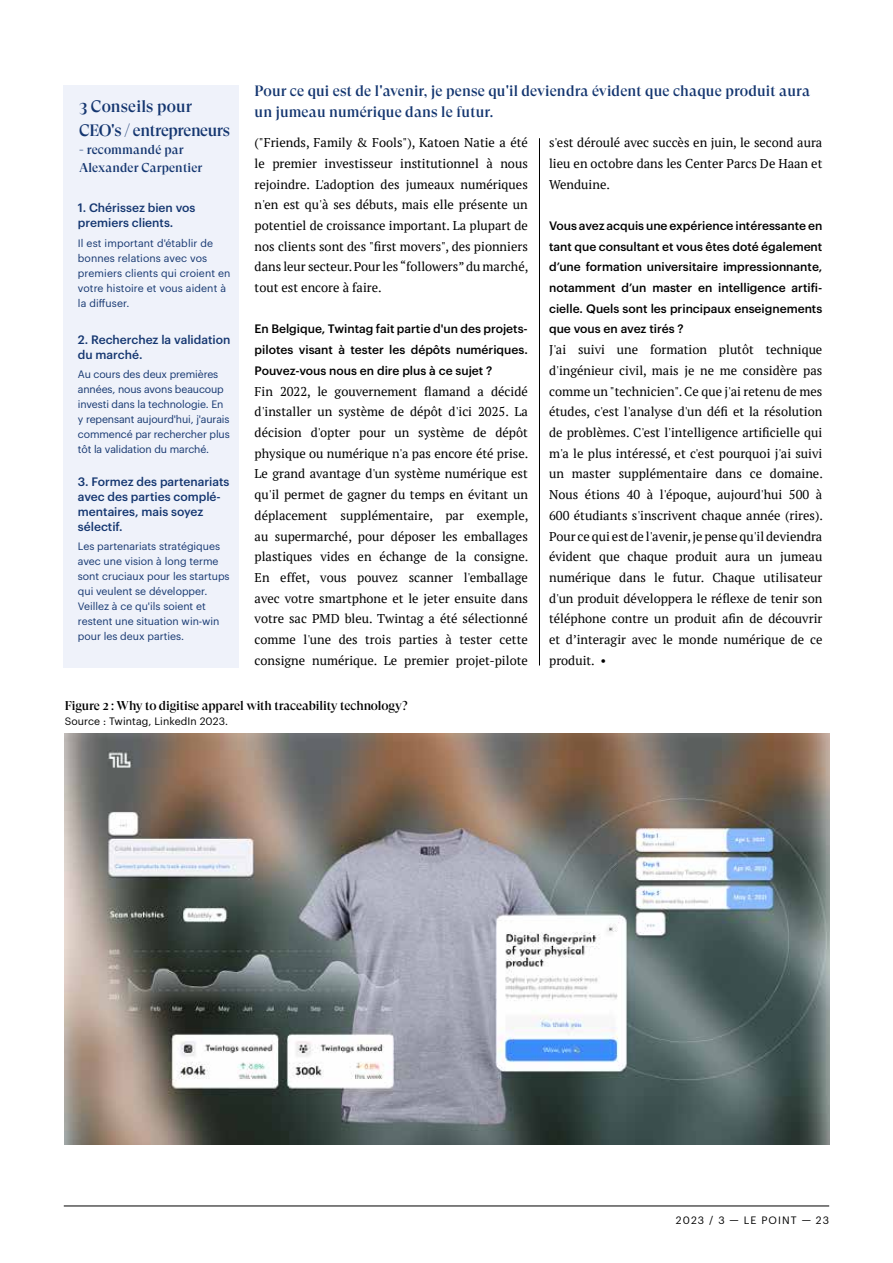
<style>
.page{position:relative;width:893px;height:1263px;background:#fff}
.page>*{position:absolute;margin:0;border:0;box-sizing:border-box;transform-origin:0 0}
.t1{font:500 16.5px/24px "GT Super Display";letter-spacing:-.02em;color:#143670}
.t2{font:500 15px/21px "GT Super Display";letter-spacing:.01em;color:#143670}
.t3{font:12.75px/20.7px "PT Serif";color:#000;text-align:justify}
.t4{font:500 12.75px "GT Super Display";letter-spacing:-.01em;color:#000}
.t5{font:500 12.75px/18px "GT Super Display";letter-spacing:.01em;color:#143670}
.t6{font:500 12px/20.7px "Graphik";color:#000;text-align:justify}
.t7{font:500 12px/15px "Graphik";color:#143670}
.t8{font:10.5px/15px "Graphik";color:#143670}
.t9{font:10.5px "Graphik";letter-spacing:.01em;color:#000}
.t10{font:10.5px "Graphik";letter-spacing:.105em;color:#000}
</style>
<div class="page">
<hr style="left:64px;top:1206px;width:765px;height:1px;background:#000">
<div style="left:64px;top:85px;width:175px;height:583px;background:#eff2fa"></div>
<img style="left:65px;top:733px;width:764px;height:411px">
<hr style="left:539px;top:138px;width:1px;height:527px;background:#000">
<p class="t1" style="left:79px;top:95px;width:153px">3 Conseils pour<br>CEO's / entrepreneurs</p>
<p class="t5" style="left:79px;top:141px;width:125px">- recommandé par<br>Alexander Carpentier</p>
<p class="t7" style="left:78px;top:199px;width:119px">1. Chérissez bien vos premiers clients.</p>
<p class="t8" style="left:78px;top:234px;width:154px">Il est important d'établir de bonnes relations avec vos premiers clients qui croient en votre histoire et vous aident à la diffuser.</p>
<p class="t7" style="left:78px;top:331px;width:154px">2. Recherchez la validation du marché.</p>
<p class="t8" style="left:78px;top:366px;width:153px">Au cours des deux premières années, nous avons beaucoup investi dans la technologie. En y repensant aujourd'hui, j'aurais commencé par rechercher plus tôt la validation du marché.</p>
<p class="t7" style="left:78px;top:473px;width:153px">3. Formez des partenariats avec des parties complé&shy;mentaires, mais soyez sélectif.</p>
<p class="t8" style="left:78px;top:538px;width:153px">Les partenariats stratégiques avec une vision à long terme sont cruciaux pour les startups qui veulent se développer.<br>Veillez à ce qu'ils soient et restent une situation win-win pour les deux parties.</p>
<p class="t2" style="left:255px;top:81px;width:557px">Pour ce qui est de l'avenir, je pense qu'il deviendra évident que chaque produit aura un jumeau numérique dans le futur.</p>
<p class="t3" style="left:255px;top:132px;width:275px">("Friends, Family &amp; Fools"), Katoen Natie a été le premier investisseur institutionnel à nous rejoindre. L'adoption des jumeaux numériques n'en est qu'à ses débuts, mais elle présente un potentiel de croissance important. La plupart de nos clients sont des "first movers", des pionniers dans leur secteur. Pour les “followers” du marché, tout est encore à faire.</p>
<p class="t6" style="left:255px;top:318px;width:275px">En Belgique, Twintag fait partie d'un des projets&shy;pilotes visant à tester les dépôts numériques.<br>Pouvez-vous nous en dire plus à ce sujet ?</p>
<p class="t3" style="left:255px;top:381px;width:275px">Fin 2022, le gouvernement flamand a décidé d'installer un système de dépôt d'ici 2025. La décision d'opter pour un système de dépôt physique ou numérique n'a pas encore été prise.<br>Le grand avantage d'un système numérique est qu'il permet de gagner du temps en évitant un déplacement supplémentaire, par exemple, au supermarché, pour déposer les emballages plastiques vides en échange de la consigne.<br>En effet, vous pouvez scanner l'emballage avec votre smartphone et le jeter ensuite dans votre sac PMD bleu. Twintag a été sélectionné comme l'une des trois parties à tester cette consigne numérique. Le premier projet-pilote</p>
<p class="t3" style="left:549px;top:132px;width:275px">s'est déroulé avec succès en juin, le second aura lieu en octobre dans les Center Parcs De Haan et Wenduine.</p>
<p class="t6" style="left:549px;top:214px;width:275px">Vous avez acquis une expérience intéressante en tant que consultant et vous êtes doté également d’une formation universitaire impressionnante, notamment d’un master en intelligence artifi&shy;cielle. Quels sont les principaux enseignements que vous en avez tirés ?</p>
<p class="t3" style="left:549px;top:339px;width:275px">J'ai suivi une formation plutôt technique d'ingénieur civil, mais je ne me considère pas comme un "technicien". Ce que j'ai retenu de mes études, c'est l'analyse d'un défi et la résolution de problèmes. C'est l'intelligence artificielle qui m'a le plus intéressé, et c'est pourquoi j'ai suivi un master supplémentaire dans ce domaine.<br>Nous étions 40 à l'époque, aujourd'hui 500 à 600 étudiants s'inscrivent chaque année (rires).<br>Pour ce qui est de l'avenir, je pense qu'il deviendra évident que chaque produit aura un jumeau numérique dans le futur. Chaque utilisateur d'un produit développera le réflexe de tenir son téléphone contre un produit afin de découvrir et d’interagir avec le monde numérique de ce produit. •</p>
<p class="t4" style="left:65px;top:699px;width:344px">Figure 2 : Why to digitise apparel with traceability technology?</p>
<p class="t9" style="left:65px;top:713px;width:165px">Source : Twintag, LinkedIn 2023.</p>
<p class="t10" style="left:676px;top:1212px;width:155px">2023 / 3 — LE POINT — 23</p>
</div>
